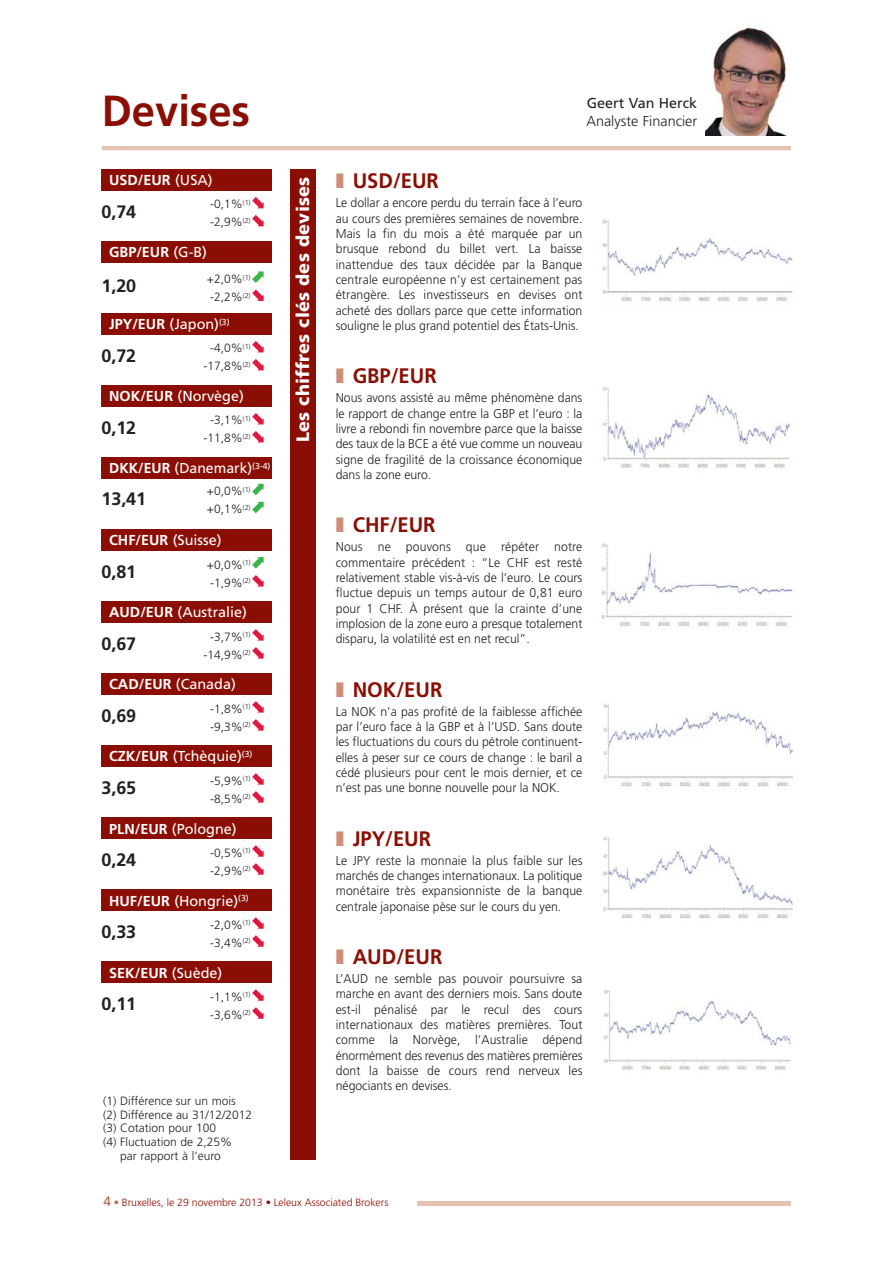
<style>
.page{position:relative;width:893px;height:1263px;background:#fff}
.page>*{position:absolute;margin:0;border:0;box-sizing:border-box;transform-origin:0 0}
.t1{font:700 43.5px "Frutiger";color:#8b0e04;scale:.96 1}
.t2{font:700 21px "Frutiger";color:#8b0e04;scale:.96 1}
.t3{font:700 18px "Frutiger";color:#231f20}
.t4{font:900 18px "Frutiger";letter-spacing:.01em;color:#fff}
.t5{font:14.4px "Frutiger";color:#fff}
.t6{font:700 14.4px "Frutiger";color:#fff}
.t7{font:300 14.4px "Frutiger";color:#231f20}
.t8{font:14.4px "Frutiger";color:#231f20}
.t9{font:300 12.75px/15.3px "Frutiger";color:#231f20;text-align:justify;scale:.96 1}
.t10{font:300 12px/18px "Frutiger";color:#231f20}
.t11{font:300 10.5px "Frutiger";color:#8b0e04}
.s1{font-weight:400}
.s2{font-weight:700}
.s3{color:#cd8f78}
.s4{font-weight:400;font-size:13.5px;color:#b6644b}
.s5{color:#b6644b}
</style>
<div class="page">
<hr style="left:102px;top:1201px;width:689px;height:4px;background:#e4c1b1">
<div style="left:102px;top:1194px;width:314px;height:24px;background:#fff"></div>
<div style="left:102px;top:169px;width:170px;height:22px;background:#8b0e04"></div>
<div style="left:102px;top:241px;width:170px;height:22px;background:#8b0e04"></div>
<div style="left:102px;top:313px;width:170px;height:22px;background:#8b0e04"></div>
<div style="left:102px;top:386px;width:170px;height:21px;background:#8b0e04"></div>
<div style="left:102px;top:458px;width:170px;height:21px;background:#8b0e04"></div>
<div style="left:102px;top:530px;width:170px;height:21px;background:#8b0e04"></div>
<div style="left:102px;top:602px;width:170px;height:21px;background:#8b0e04"></div>
<div style="left:102px;top:674px;width:170px;height:21px;background:#8b0e04"></div>
<div style="left:102px;top:746px;width:170px;height:21px;background:#8b0e04"></div>
<div style="left:102px;top:818px;width:170px;height:21px;background:#8b0e04"></div>
<div style="left:102px;top:890px;width:170px;height:21px;background:#8b0e04"></div>
<div style="left:102px;top:962px;width:170px;height:21px;background:#8b0e04"></div>
<div style="left:290px;top:170px;width:26px;height:990px;background:#8b0e04"></div>
<img style="left:706px;top:26px;width:81px;height:109px">
<hr style="left:102px;top:146px;width:689px;height:4px;background:#e4c1b1">
<svg style="left:252px;top:215px;width:12px;height:11px"></svg>
<svg style="left:252px;top:197px;width:12px;height:11px"></svg>
<svg style="left:252px;top:289px;width:12px;height:12px"></svg>
<svg style="left:252px;top:271px;width:12px;height:12px"></svg>
<svg style="left:252px;top:359px;width:12px;height:11px"></svg>
<svg style="left:252px;top:341px;width:12px;height:11px"></svg>
<svg style="left:252px;top:431px;width:12px;height:11px"></svg>
<svg style="left:252px;top:413px;width:12px;height:11px"></svg>
<svg style="left:252px;top:484px;width:12px;height:11px"></svg>
<svg style="left:252px;top:502px;width:12px;height:11px"></svg>
<svg style="left:252px;top:575px;width:12px;height:12px"></svg>
<svg style="left:252px;top:557px;width:12px;height:12px"></svg>
<svg style="left:252px;top:647px;width:12px;height:12px"></svg>
<svg style="left:252px;top:629px;width:12px;height:12px"></svg>
<svg style="left:252px;top:719px;width:12px;height:12px"></svg>
<svg style="left:252px;top:701px;width:12px;height:12px"></svg>
<svg style="left:252px;top:791px;width:12px;height:12px"></svg>
<svg style="left:252px;top:773px;width:12px;height:12px"></svg>
<svg style="left:252px;top:863px;width:12px;height:12px"></svg>
<svg style="left:252px;top:845px;width:12px;height:12px"></svg>
<svg style="left:252px;top:935px;width:12px;height:12px"></svg>
<svg style="left:252px;top:917px;width:12px;height:12px"></svg>
<svg style="left:252px;top:1007px;width:12px;height:12px"></svg>
<svg style="left:252px;top:989px;width:12px;height:12px"></svg>
<img style="left:602px;top:219px;width:191px;height:83px">
<img style="left:603px;top:386px;width:187px;height:82px">
<img style="left:601px;top:543px;width:192px;height:84px">
<img style="left:603px;top:703px;width:191px;height:84px">
<img style="left:603px;top:836px;width:190px;height:82px">
<img style="left:604px;top:989px;width:187px;height:81px">
<h1 class="t1" style="left:102px;top:93px;width:156px">Devises</h1>
<p class="t6" style="left:109px;top:174px;width:105px">USD/EUR <span class="s1">(USA)</span></p>
<h3 class="t3" style="left:101px;top:204px;width:36px">0,74</h3>
<p class="t10" style="left:210px;top:196px;width:42px">-0,1%<sup>(1) </sup>-2,9%<sup>(2)</sup></p>
<p class="t6" style="left:109px;top:246px;width:99px">GBP/EUR <span class="s1">(G-B)</span></p>
<h3 class="t3" style="left:101px;top:279px;width:36px">1,20</h3>
<p class="t10" style="left:207px;top:271px;width:45px">+2,0%<sup>(1) </sup>-2,2%<sup>(2)</sup></p>
<p class="t6" style="left:109px;top:318px;width:122px">JPY/EUR <span class="s1">(Japon)</span><sup>(3)</sup></p>
<h3 class="t3" style="left:101px;top:348px;width:36px">0,72</h3>
<p class="t10" style="left:203px;top:340px;width:49px;text-align:center">-4,0%<sup>(1) </sup>-17,8%<sup>(2)</sup></p>
<p class="t5" style="left:109px;top:390px;width:136px"><span class="s2">NOK/EUR</span> (Norvège)</p>
<h3 class="t3" style="left:101px;top:420px;width:36px">0,12</h3>
<p class="t10" style="left:203px;top:412px;width:49px;text-align:center">-3,1%<sup>(1) </sup>-11,8%<sup>(2)</sup></p>
<p class="t5" style="left:109px;top:463px;width:163px"><span class="s2">DKK/EUR</span> (Danemark)<sup>(3-4)</sup></p>
<h3 class="t3" style="left:101px;top:491px;width:46px">13,41</h3>
<p class="t10" style="left:207px;top:483px;width:45px">+0,0%<sup>(1) </sup>+0,1%<sup>(2)</sup></p>
<p class="t5" style="left:109px;top:535px;width:114px"><span class="s2">CHF/EUR</span> (Suisse)</p>
<h3 class="t3" style="left:101px;top:565px;width:36px">0,81</h3>
<p class="t10" style="left:207px;top:556px;width:45px">+0,0%<sup>(1) </sup>-1,9%<sup>(2)</sup></p>
<p class="t5" style="left:109px;top:607px;width:139px"><span class="s2">AUD/EUR</span> (Australie)</p>
<h3 class="t3" style="left:101px;top:637px;width:36px">0,67</h3>
<p class="t10" style="left:203px;top:628px;width:49px;text-align:center">-3,7%<sup>(1) </sup>-14,9%<sup>(2)</sup></p>
<p class="t5" style="left:109px;top:679px;width:128px"><span class="s2">CAD/EUR</span> (Canada)</p>
<h3 class="t3" style="left:101px;top:709px;width:36px">0,69</h3>
<p class="t10" style="left:210px;top:700px;width:42px">-1,8%<sup>(1) </sup>-9,3%<sup>(2)</sup></p>
<p class="t5" style="left:109px;top:751px;width:145px"><span class="s2">CZK/EUR</span> (Tchèquie)<sup>(3)</sup></p>
<h3 class="t3" style="left:101px;top:781px;width:36px">3,65</h3>
<p class="t10" style="left:210px;top:772px;width:42px">-5,9%<sup>(1) </sup>-8,5%<sup>(2)</sup></p>
<p class="t5" style="left:109px;top:823px;width:129px"><span class="s2">PLN/EUR</span> (Pologne)</p>
<h3 class="t3" style="left:101px;top:853px;width:36px">0,24</h3>
<p class="t10" style="left:210px;top:844px;width:42px">-0,5%<sup>(1) </sup>-2,9%<sup>(2)</sup></p>
<p class="t5" style="left:109px;top:895px;width:141px"><span class="s2">HUF/EUR</span> (Hongrie)<sup>(3)</sup></p>
<h3 class="t3" style="left:101px;top:925px;width:36px">0,33</h3>
<p class="t10" style="left:210px;top:916px;width:42px">-2,0%<sup>(1) </sup>-3,4%<sup>(2)</sup></p>
<p class="t6" style="left:109px;top:967px;width:115px">SEK/EUR <span class="s1">(Suède)</span></p>
<h3 class="t3" style="left:101px;top:997px;width:36px">0,11</h3>
<p class="t10" style="left:210px;top:988px;width:42px">-1,1%<sup>(1) </sup>-3,6%<sup>(2)</sup></p>
<h3 class="t4" style="left:295px;top:442px;width:267px;rotate:-90deg">Les chiffres clés des devises</h3>
<p class="t10" style="left:103px;top:1093px;width:134px">(1) Différence sur un mois</p>
<p class="t10" style="left:103px;top:1106px;width:151px">(2) Différence au 31/12/2012</p>
<p class="t10" style="left:103px;top:1120px;width:114px">(3) Cotation pour 100</p>
<p class="t10" style="left:103px;top:1134px;width:130px">(4) Fluctuation de 2,25%</p>
<p class="t10" style="left:120px;top:1148px;width:102px">par rapport à l’euro</p>
<p class="t8" style="left:587px;top:97px;width:112px">Geert Van Herck</p>
<p class="t7" style="left:586px;top:115px;width:112px">Analyste Financier</p>
<h2 class="t2" style="left:336px;top:173px;width:109px"><span class="s3">❚</span> USD/EUR</h2>
<p class="t9" style="left:336px;top:196px;width:258px">Le dollar a encore perdu du terrain face à l’euro au cours des premières semaines de novembre.<br>Mais la fin du mois a été marquée par un brusque rebond du billet vert. La baisse inattendue des taux décidée par la Banque centrale européenne n’y est certainement pas étrangère. Les investisseurs en devises ont acheté des dollars parce que cette information souligne le plus grand potentiel des États-Unis.</p>
<h2 class="t2" style="left:336px;top:368px;width:107px"><span class="s3">❚</span> GBP/EUR</h2>
<p class="t9" style="left:336px;top:391px;width:258px">Nous avons assisté au même phénomène dans le rapport de change entre la GBP et l’euro : la livre a rebondi fin novembre parce que la baisse des taux de la BCE a été vue comme un nouveau signe de fragilité de la croissance économique dans la zone euro.</p>
<h2 class="t2" style="left:336px;top:517px;width:105px"><span class="s3">❚</span> CHF/EUR</h2>
<p class="t9" style="left:336px;top:540px;width:258px">Nous ne pouvons que répéter notre commentaire précédent : “Le CHF est resté relativement stable vis-à-vis de l’euro. Le cours fluctue depuis un temps autour de 0,81 euro pour 1 CHF. À présent que la crainte d’une implosion de la zone euro a presque totalement disparu, la volatilité est en net recul”.</p>
<h2 class="t2" style="left:336px;top:681px;width:113px"><span class="s3">❚</span> NOK/EUR</h2>
<p class="t9" style="left:336px;top:705px;width:258px">La NOK n’a pas profité de la faiblesse affichée par l’euro face à la GBP et à l’USD. Sans doute les fluctuations du cours du pétrole continuent&shy;elles à peser sur ce cours de change : le baril a cédé plusieurs pour cent le mois dernier, et ce n’est pas une bonne nouvelle pour la NOK.</p>
<h2 class="t2" style="left:336px;top:830px;width:101px"><span class="s3">❚</span> JPY/EUR</h2>
<p class="t9" style="left:336px;top:854px;width:258px">Le JPY reste la monnaie la plus faible sur les marchés de changes internationaux. La politique monétaire très expansionniste de la banque centrale japonaise pèse sur le cours du yen.</p>
<h2 class="t2" style="left:336px;top:948px;width:113px"><span class="s3">❚</span> AUD/EUR</h2>
<p class="t9" style="left:336px;top:972px;width:258px">L’AUD ne semble pas pouvoir poursuivre sa marche en avant des derniers mois. Sans doute est-il pénalisé par le recul des cours internationaux des matières premières. Tout comme la Norvège, l’Australie dépend énormément des revenus des matières premières dont la baisse de cours rend nerveux les négociants en devises.</p>
<p class="t11" style="left:103px;top:1198px;width:287px"><span class="s4">4</span> <span class="s5">•</span> Bruxelles, le 29 novembre 2013 • Leleux Associated Brokers</p>
</div>
